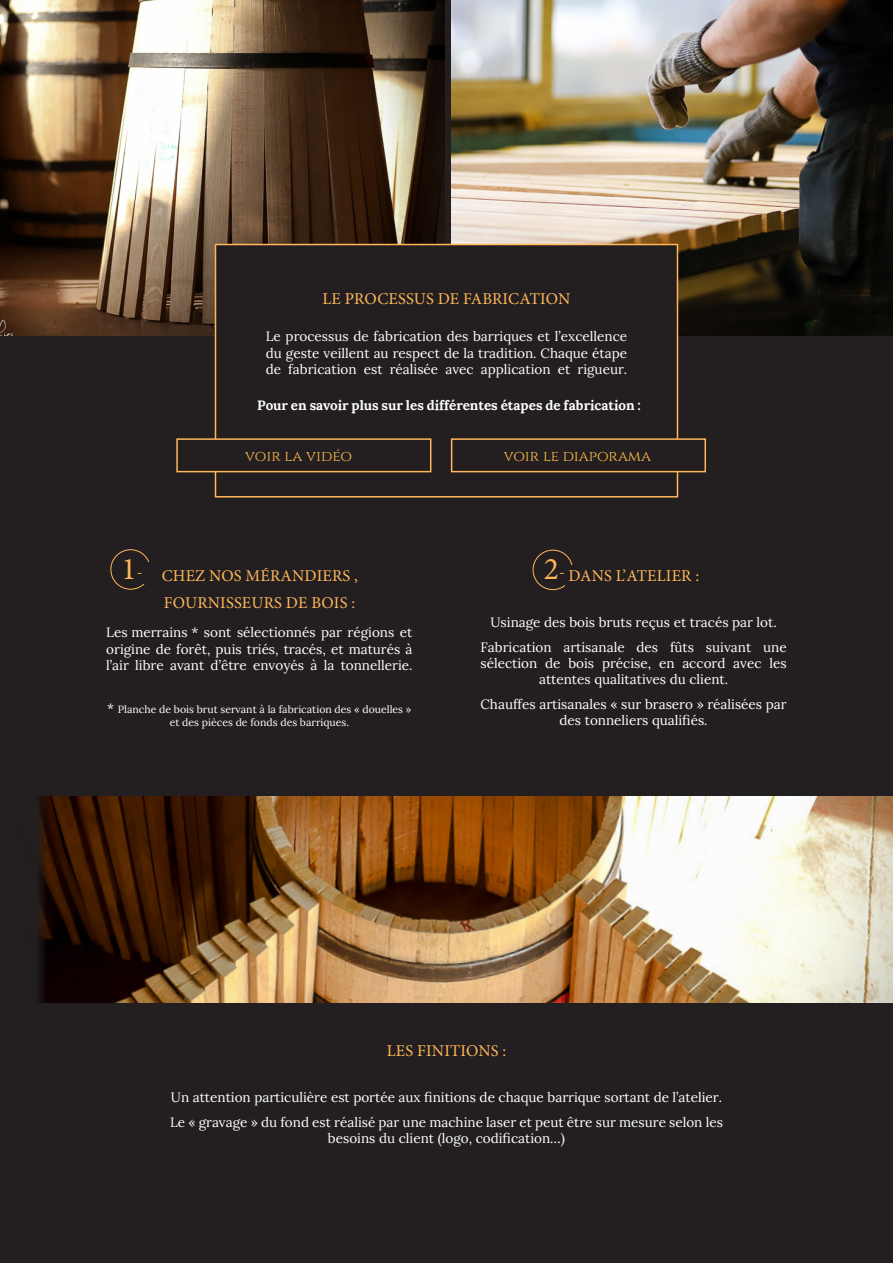
<style>
.page{position:relative;width:893px;height:1263px;background:#fff}
.page>*{position:absolute;margin:0;border:0;box-sizing:border-box;transform-origin:0 0}
.t1{font:31.5px "Minion Pro";color:#ffb759}
.t2{font:16.5px "Minion Pro";letter-spacing:.01em;color:#ffb759}
.t3{font:15px "Cinzel";color:#fcb94b}
.t4{font:13.5px/16.2px "Lora";color:#fff;text-align:center}
.t5{font:700 13.5px "Lora";color:#fff}
.t6{font:10.5px "Lora";color:#fff}
.s1{font-size:16.5px}
.s2{font-size:13.5px}
</style>
<div class="page">
<div style="left:0;top:0;width:893px;height:1252px;background:#231f20"></div>
<img style="left:452px;top:0;width:441px;height:336px">
<img style="left:0;top:0;width:445px;height:336px">
<div style="left:215px;top:244px;width:462px;height:253px;background:#231f20"></div>
<div style="left:215px;top:244px;width:463px;height:253px;border:2px solid #ffb759"></div>
<img style="left:39px;top:796px;width:854px;height:206px">
<div style="left:176px;top:438px;width:255px;height:34px;background:#231f20;border:2px solid #ffb759"></div>
<div style="left:533px;top:550px;width:40px;height:40px;border:1px solid #ffb759;border-radius:50%"></div>
<div style="left:565px;top:565px;width:176px;height:20px;background:#231f20"></div>
<div style="left:111px;top:549px;width:40px;height:40px;border:1px solid #ffb759;border-radius:50%"></div>
<div style="left:144px;top:562px;width:176px;height:22px;background:#231f20"></div>
<div style="left:451px;top:438px;width:255px;height:34px;background:#231f20;border:2px solid #ffb759"></div>
<p class="t2" style="left:323px;top:288px;width:249px">LE PROCESSUS DE FABRICATION</p>
<p class="t4" style="left:266px;top:328px;width:363px;text-align:justify">Le processus de fabrication des barriques et l’excellence du geste veillent au respect de la tradition. Chaque étape de fabrication est réalisée avec application et rigueur.</p>
<p class="t5" style="left:257px;top:394px;width:385px">Pour en savoir plus sur les différentes étapes de fabrication :</p>
<p class="t3" style="left:504px;top:446px;width:149px">VOIR LE DIAPORAMA</p>
<p class="t3" style="left:245px;top:446px;width:108px">VOIR LA VIDÉO</p>
<p class="t1" style="left:121px;top:550px;width:23px">1<span class="s1">-</span></p>
<p class="t2" style="left:162px;top:565px;width:198px">CHEZ NOS MÉRANDIERS ,</p>
<p class="t2" style="left:164px;top:592px;width:193px">FOURNISSEURS DE BOIS :</p>
<p class="t4" style="left:106px;top:623px;width:308px;text-align:justify">Les merrains * sont sélectionnés par régions et origine de forêt, puis triés, tracés, et maturés à l’air libre avant d’être envoyés à la tonnellerie.</p>
<p class="t6" style="left:107px;top:701px;width:306px"><span class="s2">*</span> Planche de bois brut servant à la fabrication des « douelles »</p>
<p class="t6" style="left:170px;top:714px;width:181px">et des pièces de fonds des barriques.</p>
<p class="t1" style="left:544px;top:550px;width:23px">2<span class="s1">-</span></p>
<p class="t2" style="left:568px;top:566px;width:132px">DANS L’ATELIER :</p>
<p class="t4" style="left:490px;top:613px;width:288px">Usinage des bois bruts reçus et tracés par lot.</p>
<p class="t4" style="left:480px;top:638px;width:308px">Fabrication artisanale des fûts suivant une sélection de bois précise, en accord avec les attentes qualitatives du client.</p>
<p class="t4" style="left:480px;top:695px;width:308px">Chauffes artisanales « sur brasero » réalisées par des tonneliers qualifiés.</p>
<p class="t2" style="left:387px;top:1041px;width:121px">LES FINITIONS :</p>
<p class="t4" style="left:171px;top:1088px;width:553px">Un attention particulière est portée aux finitions de chaque barrique sortant de l’atelier.</p>
<p class="t4" style="left:170px;top:1113px;width:554px">Le « gravage » du fond est réalisé par une machine laser et peut être sur mesure selon les besoins du client (logo, codification…)</p>
</div>
